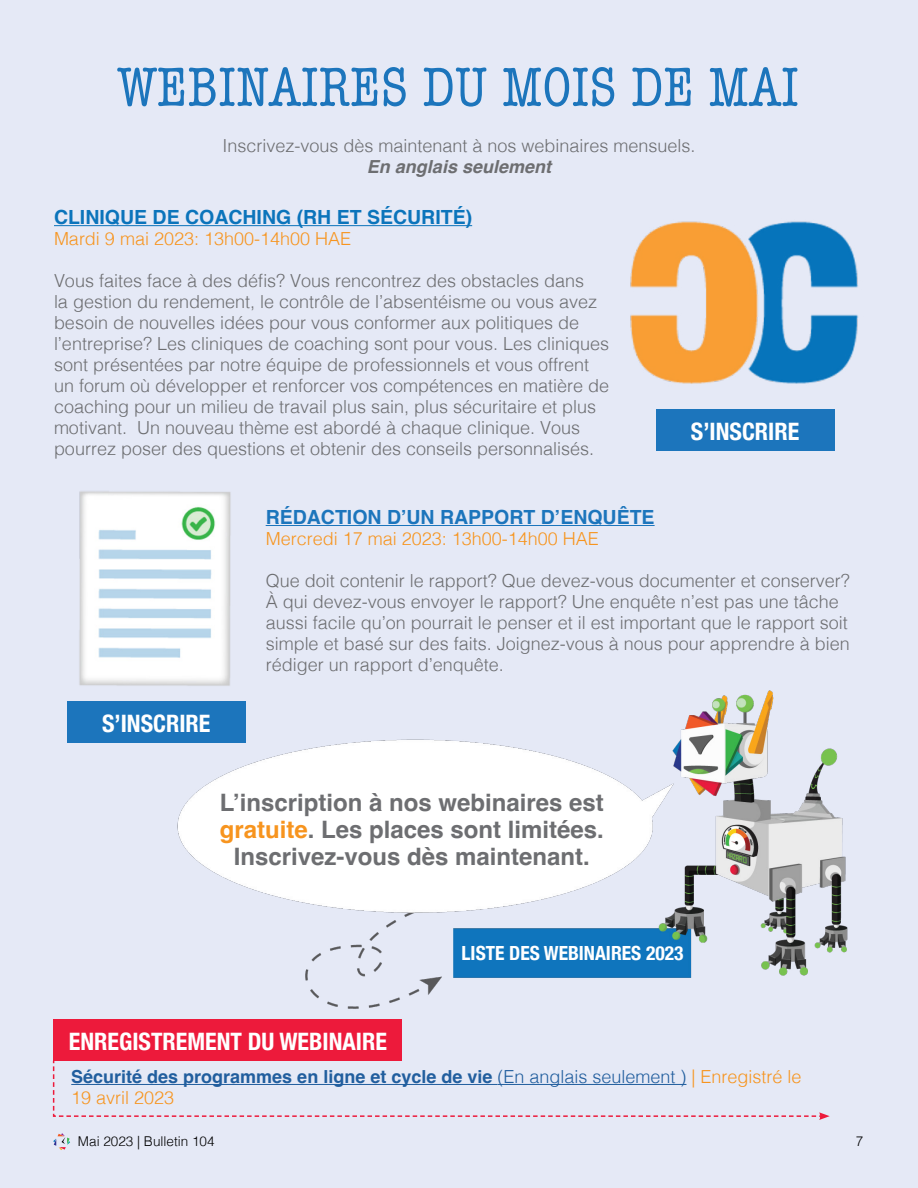
<style>
.page{position:relative;width:918px;height:1188px;background:#e5e9f6}
.page>*{position:absolute;margin:0;border:0;box-sizing:border-box;transform-origin:0 0}
.t1{font:condensed 57px "American Typewriter";color:#1c75bc}
.t2{font:700 24px/27px "Helvetica";color:#6d6e71;text-align:center}
.t3{font:700 condensed 24px "Helvetica Neue";color:#fff}
.t4{font:700 19.5px "Helvetica";color:#0b74bb}
.t5{font:700 19.5px "Helvetica";color:#1c75bc}
.t6{font:700 condensed 19.5px "Helvetica Neue";color:#fff}
.t7{font:300 18px/21px "Helvetica";color:#6d6e71}
.t8{font:700 18px/21px "Helvetica";color:#215e9e}
.t9{font:300 18px "Helvetica";color:#f7941e}
.t10{font:italic 700 18px "Helvetica";color:#6d6e71}
.t11{font:300 13.5px "Helvetica";color:#000}
.s1{color:#f7941e}
.s2{font-weight:300}
.s3{font-weight:300;color:#f7941e}
</style>
<div class="page">
<div style="left:656px;top:409px;width:178px;height:42px;background:#1c75bc"></div>
<img style="left:177px;top:690px;width:671px;height:319px">
<svg style="left:53px;top:1133px;width:17px;height:17px"></svg>
<div style="left:54px;top:1019px;width:348px;height:42px;background:#ed1a3b"></div>
<svg style="left:53px;top:1066px;width:777px;height:54px"></svg>
<hr style="left:71px;top:1084px;width:426px;height:1px;background:#215e9e">
<hr style="left:497px;top:1084px;width:189px;height:1px;background:#215e9e">
<hr style="left:54px;top:225px;width:418px;height:1px;background:#0b74bb">
<img style="left:630px;top:221px;width:228px;height:163px">
<hr style="left:266px;top:525px;width:389px;height:1px;background:#1c75bc">
<img style="left:79px;top:491px;width:152px;height:195px">
<div style="left:67px;top:701px;width:178px;height:42px;background:#1c75bc"></div>
<h1 class="t1" style="left:118px;top:44px;width:683px">WEBINAIRES DU MOIS DE MAI</h1>
<p class="t7" style="left:222px;top:134px;width:475px">Inscrivez-vous dès maintenant à nos webinaires mensuels.</p>
<p class="t10" style="left:367px;top:156px;width:186px">En anglais seulement</p>
<p class="t4" style="left:54px;top:205px;width:420px">CLINIQUE DE COACHING (RH ET SÉCURITÉ)</p>
<p class="t9" style="left:54px;top:223px;width:299px">Mardi 9 mai 2023: 13h00-14h00 HAE</p>
<p class="t7" style="left:54px;top:269px;width:557px">Vous faites face à des défis? Vous rencontrez des obstacles dans<br>la gestion du rendement, le contrôle de l’absentéisme ou vous avez besoin de nouvelles idées pour vous conformer aux politiques de l’entreprise? Les cliniques de coaching sont pour vous. Les cliniques sont présentées par notre équipe de professionnels et vous offrent un forum où développer et renforcer vos compétences en matière de coaching pour un milieu de travail plus sain, plus sécuritaire et plus motivant. Un nouveau thème est abordé à chaque clinique. Vous pourrez poser des questions et obtenir des conseils personnalisés.</p>
<h2 class="t3" style="left:691px;top:411px;width:110px">S’INSCRIRE</h2>
<h2 class="t3" style="left:102px;top:703px;width:110px">S’INSCRIRE</h2>
<p class="t5" style="left:266px;top:505px;width:390px">RÉDACTION D’UN RAPPORT D’ENQUÊTE</p>
<p class="t9" style="left:266px;top:523px;width:335px">Mercredi 17 mai 2023: 13h00-14h00 HAE</p>
<p class="t7" style="left:266px;top:569px;width:586px">Que doit contenir le rapport? Que devez-vous documenter et conserver?<br>À qui devez-vous envoyer le rapport? Une enquête n’est pas une tâche aussi facile qu’on pourrait le penser et il est important que le rapport soit simple et basé sur des faits. Joignez-vous à nous pour apprendre à bien rédiger un rapport d’enquête.</p>
<h2 class="t2" style="left:220px;top:791px;width:386px">L’inscription à nos webinaires est <span class="s1">gratuite</span>. Les places sont limitées.<br>Inscrivez-vous dès maintenant.</h2>
<p class="t6" style="left:462px;top:937px;width:223px">LISTE DES WEBINAIRES 2023</p>
<h2 class="t3" style="left:69px;top:1021px;width:320px">ENREGISTREMENT DU WEBINAIRE</h2>
<p class="t8" style="left:71px;top:1068px;width:732px">Sécurité des programmes en ligne et cycle de vie <span class="s2">(En anglais seulement )</span> <span class="s3">| Enregistré le<br>19 avril 2023</span></p>
<p class="t11" style="left:78px;top:1130px;width:138px">Mai 2023 | Bulletin 104</p>
<p class="t11" style="left:54px;top:1130px;width:158px">1 Mai 2023 | Bul etin 104</p>
</div>
